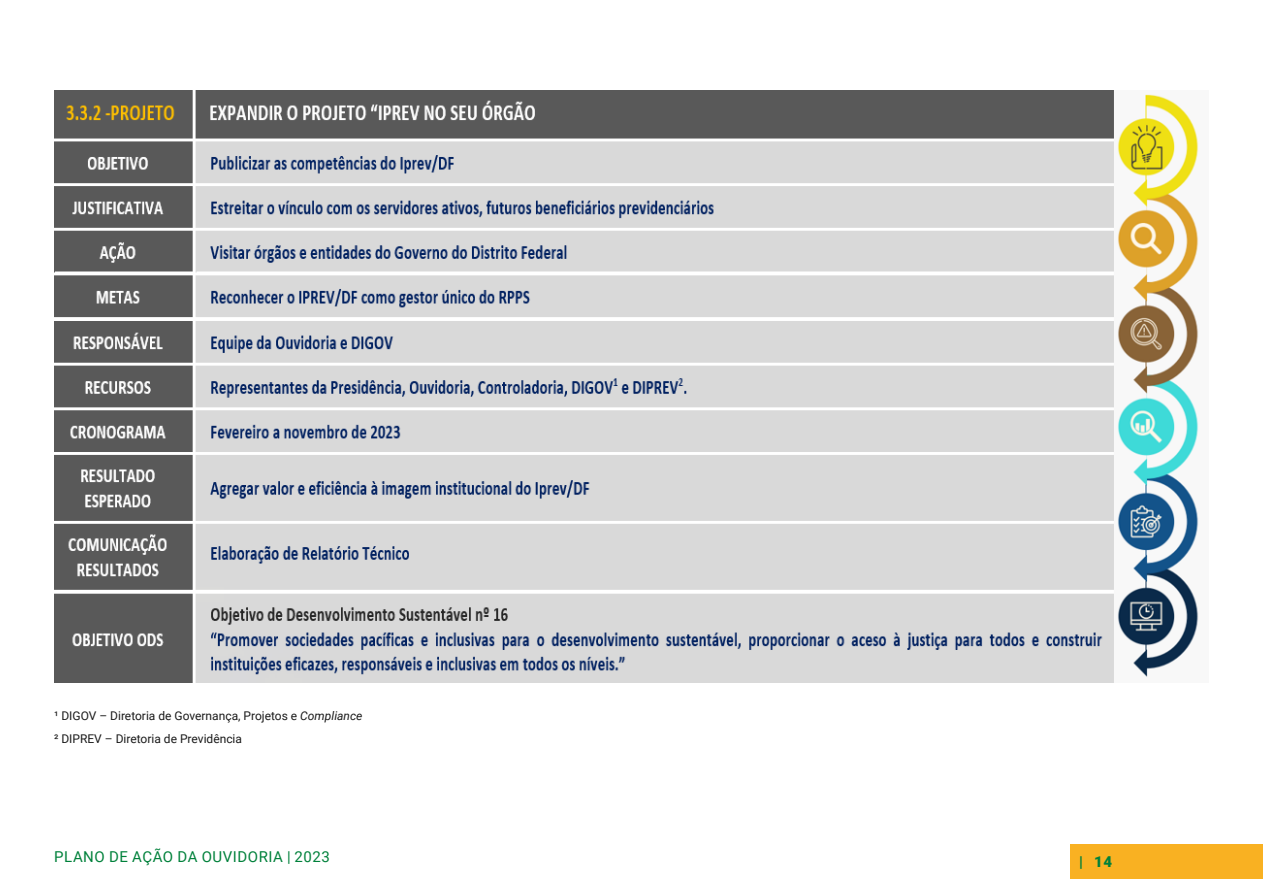
<style>
.page{position:relative;width:1263px;height:893px;background:#fff}
.page>*{position:absolute;margin:0;border:0;box-sizing:border-box;transform-origin:0 0}
.t1{font:15px "Roboto";letter-spacing:.035em;color:#00813b}
.t2{font:900 15px "Roboto";color:#00813b}
.t3{font:12px/22.5px "Roboto";color:#1a1a1a}
.s1{font-style:italic}
</style>
<div class="page">
<div style="left:1070px;top:844px;width:193px;height:34px;background:#f9b122"></div>
<img style="left:54px;top:90px;width:1145px;height:592px">
<p class="t3" style="left:54px;top:704px;width:310px">¹ DIGOV – Diretoria de Governança, Projetos e <span class="s1">Compliance<br></span>² DIPREV – Diretoria de Previdência</p>
<p class="t1" style="left:54px;top:846px;width:277px">PLANO DE AÇÃO DA OUVIDORIA | 2023</p>
<p class="t2" style="left:1079px;top:851px;width:35px">| 14</p>
</div>
